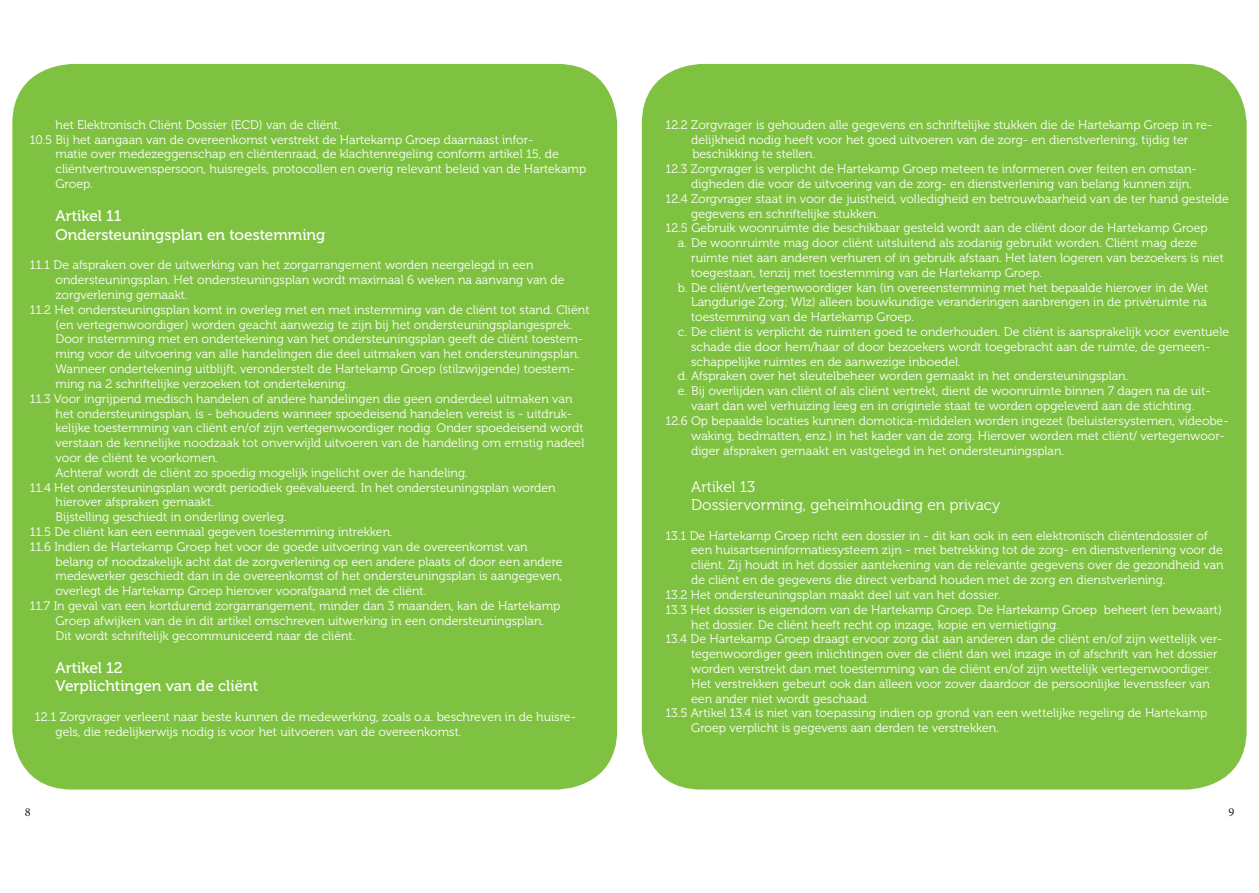
<style>
.page{position:relative;width:1259px;height:893px;background:#fff}
.page>*{position:absolute;margin:0;border:0;box-sizing:border-box;transform-origin:0 0}
.t1{font:15.45px "Museo 500";color:#fff}
.t2{font:15.45px "Museo 300";color:#fff}
.t3{font:12.3px/14.9px "Museo 300";color:#fff}
.t4{font:12.3px "Minion Pro";color:#231f20}
</style>
<div class="page">
<div style="left:12px;top:64px;width:605px;height:725px;background:#7fc241;border-radius:60px"></div>
<div style="left:642px;top:64px;width:604px;height:725px;background:#7fc241;border-radius:60px"></div>
<p class="t3" style="left:56px;top:117px;width:287px">het Elektronisch Cliënt Dossier (ECD) van de cliënt.</p>
<p class="t3" style="left:56px;top:132px;width:532px;text-indent:-26px">10.5 Bij het aangaan van de overeenkomst verstrekt de Hartekamp Groep daarnaast infor-<br>matie over medezeggenschap en cliëntenraad, de klachtenregeling conform artikel 15, de cliëntvertrouwenspersoon, huisregels, protocollen en overig relevant beleid van de Hartekamp Groep.</p>
<p class="t1" style="left:56px;top:207px;width:68px">Artikel 11</p>
<p class="t1" style="left:56px;top:226px;width:271px">Ondersteuningsplan en toestemming</p>
<p class="t3" style="left:56px;top:258px;width:510px;text-indent:-26px">11.1 De afspraken over de uitwerking van het zorgarrangement worden neergelegd in een ondersteuningsplan. Het ondersteuningsplan wordt maximaal 6 weken na aanvang van de zorgverlening gemaakt.</p>
<p class="t3" style="left:56px;top:302px;width:535px;text-indent:-26px">11.2 Het ondersteuningsplan komt in overleg met en met instemming van de cliënt tot stand. Cliënt (en vertegenwoordiger) worden geacht aanwezig te zijn bij het ondersteuningsplangesprek.<br>Door instemming met en ondertekening van het ondersteuningsplan geeft de cliënt toestem&shy;ming voor de uitvoering van alle handelingen die deel uitmaken van het ondersteuningsplan.<br>Wanneer ondertekening uitblijft, veronderstelt de Hartekamp Groep (stilzwijgende) toestem&shy;ming na 2 schriftelijke verzoeken tot ondertekening.</p>
<p class="t3" style="left:56px;top:391px;width:530px;text-indent:-26px">11.3 Voor ingrijpend medisch handelen of andere handelingen die geen onderdeel uitmaken van het ondersteuningsplan, is - behoudens wanneer spoedeisend handelen vereist is - uitdruk&shy;kelijke toestemming van cliënt en/of zijn vertegenwoordiger nodig. Onder spoedeisend wordt verstaan de kennelijke noodzaak tot onverwijld uitvoeren van de handeling om ernstig nadeel voor de cliënt te voorkomen.</p>
<p class="t3" style="left:56px;top:465px;width:414px">Achteraf wordt de cliënt zo spoedig mogelijk ingelicht over de handeling.</p>
<p class="t3" style="left:56px;top:480px;width:502px;text-indent:-26px">11.4 Het ondersteuningsplan wordt periodiek geëvalueerd. In het ondersteuningsplan worden hierover afspraken gemaakt.</p>
<p class="t3" style="left:56px;top:510px;width:232px">Bijstelling geschiedt in onderling overleg.</p>
<p class="t3" style="left:30px;top:525px;width:364px">11.5 De cliënt kan een eenmaal gegeven toestemming intrekken.</p>
<p class="t3" style="left:56px;top:539px;width:508px;text-indent:-26px">11.6 Indien de Hartekamp Groep het voor de goede uitvoering van de overeenkomst van belang of noodzakelijk acht dat de zorgverlening op een andere plaats of door een andere medewerker geschiedt dan in de overeenkomst of het ondersteuningsplan is aangegeven, overlegt de Hartekamp Groep hierover voorafgaand met de cliënt.</p>
<p class="t3" style="left:56px;top:599px;width:506px;text-indent:-26px">11.7 In geval van een kortdurend zorgarrangement, minder dan 3 maanden, kan de Hartekamp<br>Groep afwijken van de in dit artikel omschreven uitwerking in een ondersteuningsplan.</p>
<p class="t3" style="left:56px;top:628px;width:301px">Dit wordt schriftelijk gecommuniceerd naar de cliënt.</p>
<p class="t1" style="left:56px;top:659px;width:69px">Artikel 12</p>
<p class="t1" style="left:56px;top:678px;width:204px">Verplichtingen van de cliënt</p>
<p class="t3" style="left:56px;top:710px;width:522px;text-indent:-21px">12.1 Zorgvrager verleent naar beste kunnen de medewerking, zoals o.a. beschreven in de huisre&shy;gels, die redelijkerwijs nodig is voor het uitvoeren van de overeenkomst.</p>
<p class="t3" style="left:665px;top:117px;width:548px;text-align:center">12.2 Zorgvrager is gehouden alle gegevens en schriftelijke stukken die de Hartekamp Groep in re&shy;delijkheid nodig heeft voor het goed uitvoeren van de zorg- en dienstverlening, tijdig ter</p>
<p class="t3" style="left:692px;top:147px;width:125px">beschikking te stellen.</p>
<p class="t3" style="left:691px;top:162px;width:507px;text-indent:-26px">12.3 Zorgvrager is verplicht de Hartekamp Groep meteen te informeren over feiten en omstan&shy;digheden die voor de uitvoering van de zorg- en dienstverlening van belang kunnen zijn.</p>
<p class="t3" style="left:691px;top:191px;width:539px;text-indent:-26px">12.4 Zorgvrager staat in voor de juistheid, volledigheid en betrouwbaarheid van de ter hand gestelde gegevens en schriftelijke stukken.</p>
<p class="t3" style="left:665px;top:221px;width:544px">12.5 Gebruik woonruimte die beschikbaar gesteld wordt aan de cliënt door de Hartekamp Groep</p>
<p class="t3" style="left:691px;top:236px;width:534px;text-indent:-13px">a. De woonruimte mag door cliënt uitsluitend als zodanig gebruikt worden. Cliënt mag deze ruimte niet aan anderen verhuren of in gebruik afstaan. Het laten logeren van bezoekers is niet toegestaan, tenzij met toestemming van de Hartekamp Groep.</p>
<p class="t3" style="left:691px;top:280px;width:519px;text-align:justify;text-indent:-13px">b. De cliënt/vertegenwoordiger kan (in overeenstemming met het bepaalde hierover in de Wet Langdurige Zorg; Wlz) alleen bouwkundige veranderingen aanbrengen in de privéruimte na toestemming van de Hartekamp Groep.</p>
<p class="t3" style="left:691px;top:325px;width:539px;text-indent:-13px">c. De cliënt is verplicht de ruimten goed te onderhouden. De cliënt is aansprakelijk voor eventuele schade die door hem/haar of door bezoekers wordt toegebracht aan de ruimte, de gemeen&shy;schappelijke ruimtes en de aanwezige inboedel.</p>
<p class="t3" style="left:678px;top:369px;width:452px">d. Afspraken over het sleutelbeheer worden gemaakt in het ondersteuningsplan.</p>
<p class="t3" style="left:678px;top:384px;width:534px;text-align:center">e. Bij overlijden van cliënt of als cliënt vertrekt, dient de woonruimte binnen 7 dagen na de uit&shy;vaart dan wel verhuizing leeg en in originele staat te worden opgeleverd aan de stichting.</p>
<p class="t3" style="left:691px;top:413px;width:539px;text-indent:-26px">12.6 Op bepaalde locaties kunnen domotica-middelen worden ingezet (beluistersystemen, videobe&shy;waking, bedmatten, enz.) in het kader van de zorg. Hierover worden met cliënt/ vertegenwoor&shy;diger afspraken gemaakt en vastgelegd in het ondersteuningsplan.</p>
<p class="t2" style="left:691px;top:478px;width:66px">Artikel 13</p>
<p class="t2" style="left:691px;top:496px;width:311px">Dossiervorming, geheimhouding en privacy</p>
<p class="t3" style="left:691px;top:528px;width:534px;text-indent:-26px">13.1 De Hartekamp Groep richt een dossier in - dit kan ook in een elektronisch cliëntendossier of een huisartseninformatiesysteem zijn - met betrekking tot de zorg- en dienstverlening voor de cliënt. Zij houdt in het dossier aantekening van de relevante gegevens over de gezondheid van de cliënt en de gegevens die direct verband houden met de zorg en dienstverlening.</p>
<p class="t3" style="left:665px;top:587px;width:336px">13.2 Het ondersteuningsplan maakt deel uit van het dossier.</p>
<p class="t3" style="left:691px;top:602px;width:532px;text-indent:-26px">13.3 Het dossier is eigendom van de Hartekamp Groep. De Hartekamp Groep beheert (en bewaart) het dossier. De cliënt heeft recht op inzage, kopie en vernietiging.</p>
<p class="t3" style="left:691px;top:632px;width:533px;text-indent:-26px">13.4 De Hartekamp Groep draagt ervoor zorg dat aan anderen dan de cliënt en/of zijn wettelijk ver&shy;tegenwoordiger geen inlichtingen over de cliënt dan wel inzage in of afschrift van het dossier worden verstrekt dan met toestemming van de cliënt en/of zijn wettelijk vertegenwoordiger.<br>Het verstrekken gebeurt ook dan alleen voor zover daardoor de persoonlijke levenssfeer van een ander niet wordt geschaad.</p>
<p class="t3" style="left:691px;top:706px;width:518px;text-indent:-26px">13.5 Artikel 13.4 is niet van toepassing indien op grond van een wettelijke regeling de Hartekamp<br>Groep verplicht is gegevens aan derden te verstrekken.</p>
<p class="t4" style="left:25px;top:804px;width:7px">8</p>
<p class="t4" style="left:1228px;top:804px;width:7px">9</p>
</div>
